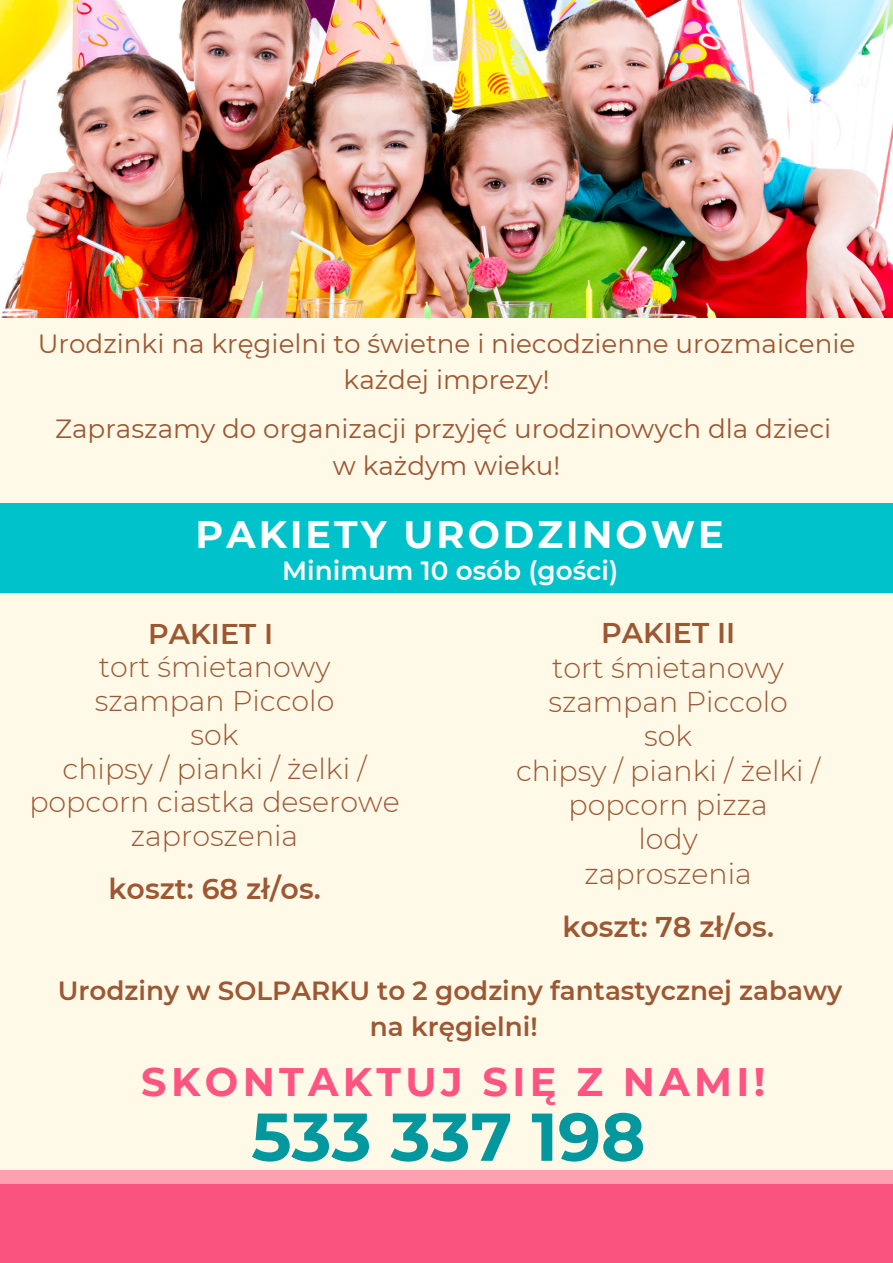
<style>
.page{position:relative;width:893px;height:1263px;background:#fff9e7}
.page>*{position:absolute;margin:0;border:0;box-sizing:border-box;transform-origin:0 0}
.t1{font:700 67.5px "Montserrat";color:#03989e}
.t2{font:700 39.67px "Montserrat";letter-spacing:.11em;color:#ff5482}
.t3{font:700 38.1px "Montserrat";letter-spacing:.08em;color:#fff}
.t4{font:300 28.5px/33.8px "Montserrat";color:#9d5733;text-align:center}
.t5{font:600 28.5px "Montserrat";color:#9d5733}
.t6{font:26.25px/36px "Montserrat";color:#9d5733;text-align:center}
.t7{font:600 26.25px/36px "Montserrat";color:#9d5733;text-align:center}
.t8{font:600 26.25px "Montserrat";color:#fff}
</style>
<div class="page">
<div style="left:0;top:1170px;width:893px;height:93px;background:#ffa0b0"></div>
<div style="left:0;top:1184px;width:893px;height:79px;background:#fb5380"></div>
<img style="left:0;top:0;width:893px;height:317px">
<div style="left:0;top:503px;width:893px;height:90px;background:#00c2cb"></div>
<p class="t6" style="left:38px;top:326px;width:819px">Urodzinki na kręgielni to świetne i niecodzienne urozmaicenie każdej imprezy!</p>
<p class="t6" style="left:55px;top:410px;width:777px">Zapraszamy do organizacji przyjęć urodzinowych dla dzieci</p>
<p class="t6" style="left:333px;top:447px;width:229px">w każdym wieku!</p>
<p class="t3" style="left:195px;top:511px;width:530px">PAKIETY URODZINOWE</p>
<p class="t8" style="left:282px;top:555px;width:337px">Minimum 10 osób (gości)</p>
<p class="t5" style="left:148px;top:616px;width:127px">PAKIET I</p>
<p class="t4" style="left:99px;top:650px;width:233px">tort śmietanowy</p>
<p class="t4" style="left:95px;top:684px;width:241px">szampan Piccolo</p>
<p class="t4" style="left:190px;top:718px;width:50px">sok</p>
<p class="t4" style="left:29px;top:751px;width:372px">chipsy / pianki / żelki / popcorn ciastka deserowe zaproszenia</p>
<p class="t5" style="left:108px;top:871px;width:214px">koszt: 68 zł/os.</p>
<p class="t5" style="left:601px;top:616px;width:136px">PAKIET II</p>
<p class="t4" style="left:552px;top:651px;width:233px">tort śmietanowy</p>
<p class="t4" style="left:548px;top:685px;width:241px">szampan Piccolo</p>
<p class="t4" style="left:644px;top:719px;width:50px">sok</p>
<p class="t4" style="left:516px;top:753px;width:305px;line-height:34.3px">chipsy / pianki / żelki / popcorn pizza</p>
<p class="t4" style="left:638px;top:822px;width:61px">lody</p>
<p class="t4" style="left:584px;top:856px;width:169px">zaproszenia</p>
<p class="t5" style="left:562px;top:909px;width:213px">koszt: 78 zł/os.</p>
<p class="t7" style="left:58px;top:973px;width:786px">Urodziny w SOLPARKU to 2 godziny fantastycznej zabawy na kręgielni!</p>
<p class="t2" style="left:141px;top:1058px;width:625px">SKONTAKTUJ SIĘ Z NAMI!</p>
<p class="t1" style="left:251px;top:1095px;width:396px">533 337 198</p>
</div>
